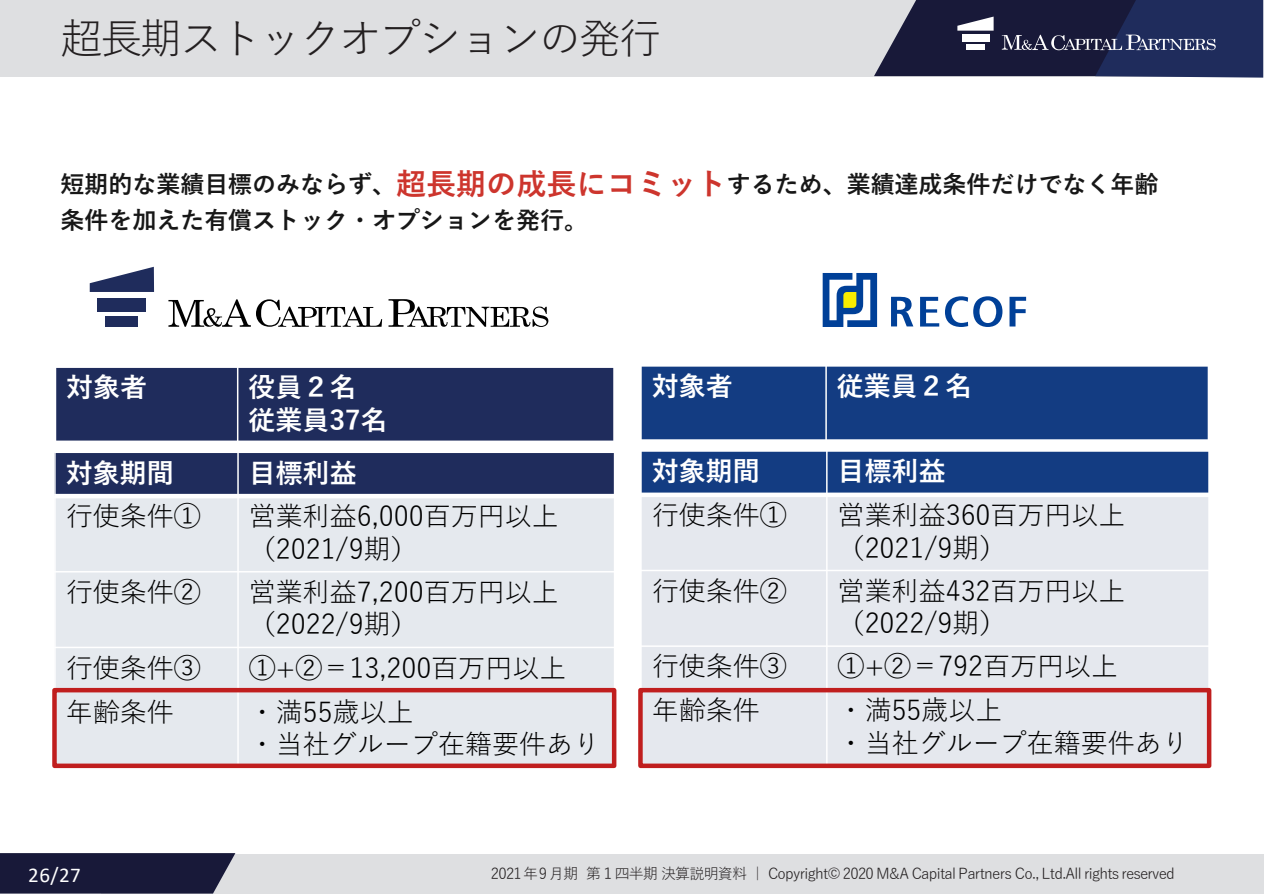
<style>
.page{position:relative;width:1264px;height:894px;background:#fff}
.page>*{position:absolute;margin:0;border:0;box-sizing:border-box;transform-origin:0 0}
.t1{font:42px "Yu Gothic";letter-spacing:-.05em;color:#231f20}
.t2{font:27px "Yu Gothic";color:#000}
.t3{font:700 27px "Yu Gothic";color:#fff}
.t4{font:700 24px/35.7px "Yu Gothic";color:#171717}
.t5{font:21px "Calibri";color:#fff}
.t6{font:15px "Yu Gothic";letter-spacing:-.05em;color:#231f20}
.s1{font-size:30px;color:#cd352d}
</style>
<div class="page">
<div style="left:0;top:0;width:1250px;height:76px;background:#dedfe1"></div>
<svg style="left:873px;top:0;width:389px;height:78px;background:#353a5c"></svg>
<div style="left:101px;top:854px;width:1162px;height:39px;background:#dedfe1"></div>
<svg style="left:0;top:853px;width:235px;height:40px;background:#212241"></svg>
<svg style="left:388px;top:299px;width:160px;height:28px"></svg>
<svg style="left:168px;top:299px;width:214px;height:28px"></svg>
<div style="left:98px;top:298px;width:48px;height:13px;background:#1f2c5c"></div>
<div style="left:106px;top:316px;width:32px;height:11px;background:#1f2c5c"></div>
<svg style="left:90px;top:267px;width:64px;height:25px"></svg>
<div style="left:55px;top:452px;width:183px;height:44px;background:#1f2c5c"></div>
<div style="left:238px;top:452px;width:376px;height:44px;background:#1f2c5c"></div>
<div style="left:55px;top:496px;width:183px;height:75px;background:#e5e9ee"></div>
<div style="left:238px;top:496px;width:376px;height:75px;background:#e5e9ee"></div>
<div style="left:55px;top:571px;width:183px;height:76px;background:#e5e9ee"></div>
<div style="left:238px;top:571px;width:376px;height:76px;background:#e5e9ee"></div>
<div style="left:55px;top:647px;width:183px;height:44px;background:#e5e9ee"></div>
<div style="left:238px;top:647px;width:376px;height:44px;background:#e5e9ee"></div>
<div style="left:55px;top:691px;width:183px;height:75px;background:#e5e9ee"></div>
<div style="left:238px;top:691px;width:376px;height:75px;background:#e5e9ee"></div>
<hr style="left:237px;top:451px;width:2px;height:316px;background:#fff">
<hr style="left:54px;top:494px;width:561px;height:4px;background:#fff">
<hr style="left:54px;top:571px;width:561px;height:1px;background:#fff">
<hr style="left:54px;top:646px;width:561px;height:2px;background:#fff">
<hr style="left:54px;top:451px;width:2px;height:316px;background:#fff">
<hr style="left:613px;top:451px;width:2px;height:316px;background:#fff">
<hr style="left:54px;top:451px;width:561px;height:2px;background:#fff">
<div style="left:55px;top:367px;width:183px;height:76px;background:#1f2c5c"></div>
<div style="left:238px;top:367px;width:376px;height:76px;background:#1f2c5c"></div>
<hr style="left:237px;top:366px;width:1px;height:79px;background:#fff">
<hr style="left:55px;top:366px;width:1px;height:79px;background:#fff">
<hr style="left:613px;top:366px;width:1px;height:79px;background:#fff">
<hr style="left:55px;top:366px;width:559px;height:2px;background:#fff">
<div style="left:55px;top:440px;width:559px;height:5px;background:#fff"></div>
<div style="left:640px;top:451px;width:186px;height:43px;background:#133c82"></div>
<div style="left:826px;top:451px;width:382px;height:43px;background:#133c82"></div>
<div style="left:640px;top:494px;width:186px;height:76px;background:#e5e8ee"></div>
<div style="left:826px;top:494px;width:382px;height:76px;background:#e5e8ee"></div>
<div style="left:640px;top:570px;width:186px;height:76px;background:#e5e8ee"></div>
<div style="left:826px;top:570px;width:382px;height:76px;background:#e5e8ee"></div>
<div style="left:640px;top:646px;width:186px;height:43px;background:#e5e8ee"></div>
<div style="left:826px;top:646px;width:382px;height:43px;background:#e5e8ee"></div>
<div style="left:640px;top:689px;width:186px;height:76px;background:#e5e8ee"></div>
<div style="left:826px;top:689px;width:382px;height:76px;background:#e5e8ee"></div>
<hr style="left:825px;top:450px;width:2px;height:316px;background:#fff">
<div style="left:640px;top:492px;width:569px;height:5px;background:#fff"></div>
<hr style="left:640px;top:569px;width:569px;height:2px;background:#fff">
<hr style="left:640px;top:645px;width:569px;height:1px;background:#fff">
<hr style="left:640px;top:450px;width:1px;height:316px;background:#fff">
<hr style="left:1207px;top:450px;width:2px;height:316px;background:#fff">
<div style="left:640px;top:366px;width:185px;height:75px;background:#133c82"></div>
<div style="left:825px;top:366px;width:383px;height:75px;background:#133c82"></div>
<hr style="left:825px;top:365px;width:1px;height:78px;background:#fff">
<hr style="left:640px;top:365px;width:1px;height:78px;background:#fff">
<hr style="left:1207px;top:365px;width:1px;height:78px;background:#fff">
<svg style="left:641px;top:439px;width:567px;height:2px"></svg>
<div style="left:52px;top:687px;width:564px;height:81px;border:4px solid #c01e1e"></div>
<div style="left:638px;top:687px;width:572px;height:81px;border:4px solid #c01e1e"></div>
<svg style="left:822px;top:273px;width:54px;height:54px"></svg>
<svg style="left:891px;top:296px;width:22px;height:30px"></svg>
<svg style="left:920px;top:296px;width:47px;height:31px"></svg>
<svg style="left:973px;top:296px;width:29px;height:31px"></svg>
<svg style="left:1009px;top:297px;width:16px;height:29px"></svg>
<p class="t1" style="left:61px;top:0;width:601px">超長期ストックオプションの発行</p>
<p class="t4" style="left:61px;top:167px;width:1099px">短期的な業績目標のみならず、<span class="s1">超長期の成長にコミット</span>するため、業績達成条件だけでなく年齢条件を加えた有償ストック・オプションを発行。</p>
<p class="t3" style="left:66px;top:372px;width:82px">対象者</p>
<p class="t3" style="left:248px;top:372px;width:109px">役員２名</p>
<p class="t3" style="left:248px;top:404px;width:140px">従業員37名</p>
<p class="t3" style="left:66px;top:457px;width:110px">対象期間</p>
<p class="t3" style="left:249px;top:457px;width:109px">目標利益</p>
<p class="t2" style="left:66px;top:491px;width:137px">行使条件①</p>
<p class="t2" style="left:249px;top:491px;width:311px">営業利益6,000百万円以上</p>
<p class="t2" style="left:249px;top:524px;width:170px">（2021/9期）</p>
<p class="t2" style="left:66px;top:567px;width:137px">行使条件②</p>
<p class="t2" style="left:249px;top:567px;width:311px">営業利益7,200百万円以上</p>
<p class="t2" style="left:249px;top:599px;width:170px">（2022/9期）</p>
<p class="t2" style="left:66px;top:642px;width:137px">行使条件③</p>
<p class="t2" style="left:249px;top:642px;width:319px">①+②＝13,200百万円以上</p>
<p class="t2" style="left:66px;top:686px;width:109px">年齢条件</p>
<p class="t2" style="left:249px;top:686px;width:166px">・満55歳以上</p>
<p class="t2" style="left:249px;top:719px;width:353px">・当社グループ在籍要件あり</p>
<p class="t3" style="left:651px;top:371px;width:82px">対象者</p>
<p class="t3" style="left:836px;top:371px;width:136px">従業員２名</p>
<p class="t3" style="left:651px;top:456px;width:109px">対象期間</p>
<p class="t3" style="left:837px;top:456px;width:109px">目標利益</p>
<p class="t2" style="left:651px;top:490px;width:136px">行使条件①</p>
<p class="t2" style="left:837px;top:490px;width:289px">営業利益360百万円以上</p>
<p class="t2" style="left:837px;top:522px;width:170px">（2021/9期）</p>
<p class="t2" style="left:651px;top:565px;width:136px">行使条件②</p>
<p class="t2" style="left:837px;top:565px;width:289px">営業利益432百万円以上</p>
<p class="t2" style="left:837px;top:598px;width:170px">（2022/9期）</p>
<p class="t2" style="left:651px;top:641px;width:136px">行使条件③</p>
<p class="t2" style="left:837px;top:641px;width:282px">①+②＝792百万円以上</p>
<p class="t2" style="left:651px;top:685px;width:109px">年齢条件</p>
<p class="t2" style="left:837px;top:685px;width:166px">・満55歳以上</p>
<p class="t2" style="left:837px;top:717px;width:352px">・当社グループ在籍要件あり</p>
<p class="t5" style="left:28px;top:860px;width:54px">26/27</p>
<p class="t6" style="left:491px;top:859px;width:685px">2021年9 月期第１四半期決算説明資料｜ Copyright© 2020 M&amp;A Capital Partners Co., Ltd.All rights reserved</p>
</div>
